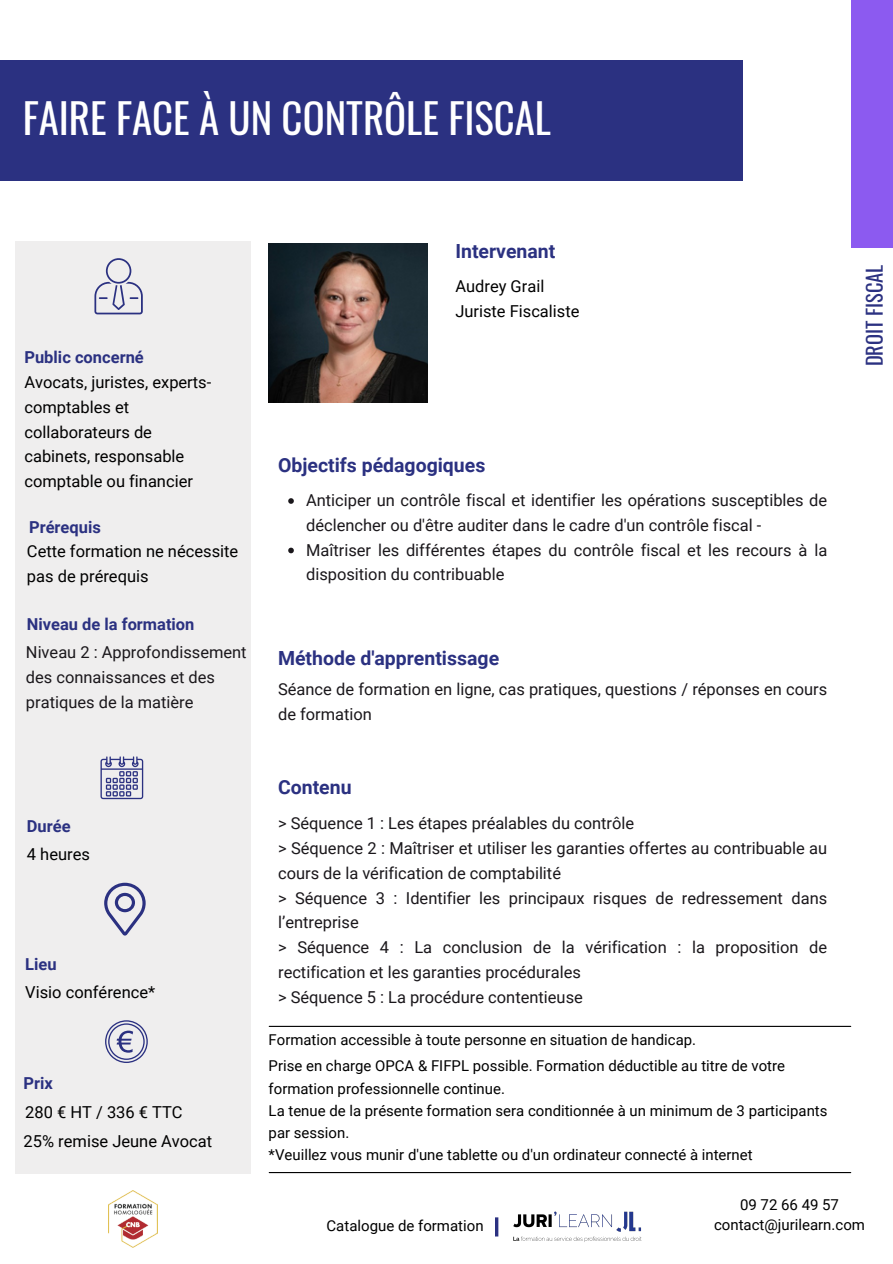
<style>
.page{position:relative;width:893px;height:1264px;background:#fff}
.page>*{position:absolute;margin:0;border:0;box-sizing:border-box;transform-origin:0 0}
.t1{font:40.8px "Oswald";color:#fff}
.t2{font:20.4px "Oswald";color:#2b3181}
.t3{font:700 19.5px "Roboto";color:#2b3181}
.t4{font:16.5px/24.8px "Roboto";color:#1a171b}
.t5{font:16.5px/24.8px "Roboto";color:#000}
.t6{font:700 16.5px "Roboto";color:#2b3181}
.t7{font:15px/22.4px "Roboto";color:#000}
.t8{font:14.85px "Roboto";color:#000}
</style>
<div class="page">
<div style="left:15px;top:241px;width:236px;height:932px;background:#eeeded"></div>
<svg style="left:105px;top:1020px;width:43px;height:42px"></svg>
<svg style="left:94px;top:258px;width:49px;height:56px"></svg>
<svg style="left:100px;top:756px;width:43px;height:43px"></svg>
<svg style="left:104px;top:882px;width:42px;height:53px"></svg>
<hr style="left:269px;top:1171px;width:581px;height:2px;background:#000">
<hr style="left:269px;top:1025px;width:581px;height:1px;background:#000">
<div style="left:0;top:60px;width:743px;height:120px;background:#2b3181"></div>
<div style="left:851px;top:0;width:41px;height:247px;background:#8c5af0"></div>
<img style="left:268px;top:243px;width:159px;height:160px">
<hr style="left:495px;top:1217px;width:3px;height:19px;background:#2b3181">
<img style="left:108px;top:1190px;width:50px;height:57px">
<img style="left:513px;top:1211px;width:129px;height:31px">
<svg style="left:288px;top:498px;width:6px;height:6px"></svg>
<svg style="left:288px;top:547px;width:6px;height:6px"></svg>
<p class="t1" style="left:23px;top:86px;width:530px">FAIRE FACE À UN CONTRÔLE FISCAL</p>
<p class="t6" style="left:24px;top:348px;width:121px">Public concerné</p>
<p class="t5" style="left:24px;top:370px;width:188px">Avocats, juristes, experts&shy;comptables et collaborateurs de cabinets, responsable comptable ou financier</p>
<p class="t6" style="left:29px;top:517px;width:73px">Prérequis</p>
<p class="t5" style="left:27px;top:539px;width:213px">Cette formation ne nécessite pas de prérequis</p>
<p class="t6" style="left:27px;top:614px;width:169px">Niveau de la formation</p>
<p class="t4" style="left:26px;top:640px;width:222px">Niveau 2 : Approfondissement des connaissances et des pratiques de la matière</p>
<p class="t3" style="left:455px;top:240px;width:101px">Intervenant</p>
<p class="t5" style="left:455px;top:274px;width:90px">Audrey Grail</p>
<p class="t5" style="left:455px;top:299px;width:125px">Juriste Fiscaliste</p>
<p class="t3" style="left:278px;top:454px;width:209px">Objectifs pédagogiques</p>
<p class="t4" style="left:306px;top:488px;width:522px">Anticiper un contrôle fiscal et identifier les opérations susceptibles de déclencher ou d'être auditer dans le cadre d'un contrôle fiscal -</p>
<p class="t4" style="left:306px;top:537px;width:522px">Maîtriser les différentes étapes du contrôle fiscal et les recours à la disposition du contribuable</p>
<p class="t3" style="left:278px;top:647px;width:222px">Méthode d'apprentissage</p>
<p class="t4" style="left:278px;top:677px;width:550px">Séance de formation en ligne, cas pratiques, questions / réponses en cours de formation</p>
<p class="t2" style="left:858px;top:366px;width:103px;rotate:-90deg">DROIT FISCAL</p>
<p class="t6" style="left:27px;top:816px;width:45px">Durée</p>
<p class="t5" style="left:27px;top:841px;width:65px">4 heures</p>
<p class="t6" style="left:25px;top:954px;width:33px">Lieu</p>
<p class="t5" style="left:25px;top:979px;width:131px">Visio conférence*</p>
<p class="t6" style="left:24px;top:1073px;width:31px">Prix</p>
<p class="t5" style="left:25px;top:1099px;width:159px">280 € HT / 336 € TTC</p>
<p class="t5" style="left:24px;top:1129px;width:190px">25% remise Jeune Avocat</p>
<p class="t3" style="left:278px;top:775px;width:75px">Contenu</p>
<p class="t4" style="left:278px;top:811px;width:357px">&gt; Séquence 1 : Les étapes préalables du contrôle</p>
<p class="t4" style="left:278px;top:836px;width:550px">&gt; Séquence 2 : Maîtriser et utiliser les garanties offertes au contribuable au cours de la vérification de comptabilité</p>
<p class="t4" style="left:278px;top:885px;width:550px">&gt; Séquence 3 : Identifier les principaux risques de redressement dans l’entreprise</p>
<p class="t4" style="left:278px;top:935px;width:550px">&gt; Séquence 4 : La conclusion de la vérification : la proposition de rectification et les garanties procédurales</p>
<p class="t4" style="left:278px;top:984px;width:306px">&gt; Séquence 5 : La procédure contentieuse</p>
<p class="t8" style="left:268px;top:1031px;width:429px">Formation accessible à toute personne en situation de handicap.</p>
<p class="t7" style="left:268px;top:1055px;width:518px">Prise en charge OPCA &amp; FIFPL possible. Formation déductible au titre de votre formation professionnelle continue.</p>
<p class="t7" style="left:268px;top:1099px;width:560px">La tenue de la présente formation sera conditionnée à un minimum de 3 participants par session.</p>
<p class="t7" style="left:268px;top:1143px;width:485px">*Veuillez vous munir d'une tablette ou d'un ordinateur connecté à internet</p>
<p class="t7" style="left:326px;top:1214px;width:158px">Catalogue de formation</p>
<p class="t7" style="left:740px;top:1193px;width:100px">09 72 66 49 57</p>
<p class="t7" style="left:714px;top:1214px;width:152px">contact@jurilearn.com</p>
</div>
